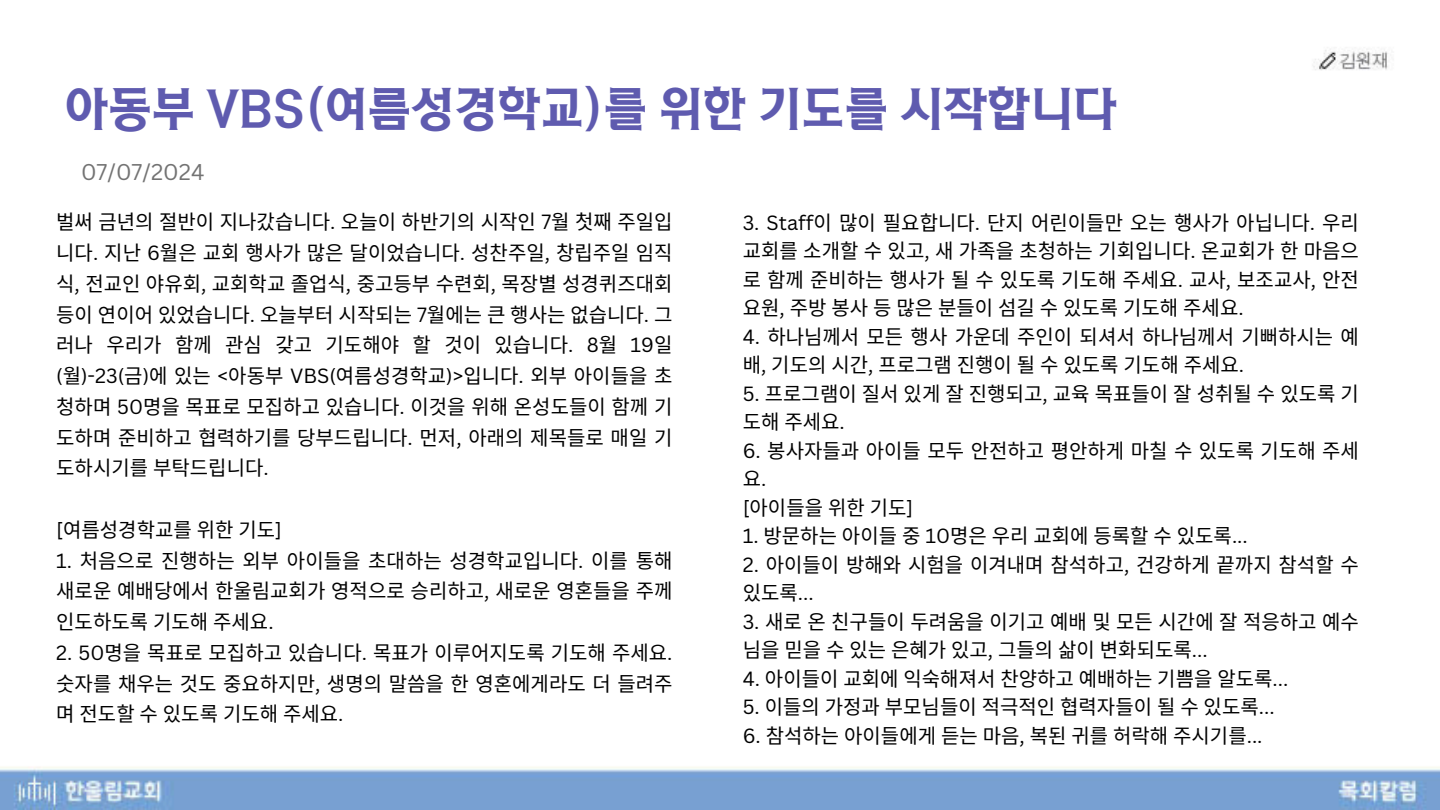
<style>
.page{position:relative;width:1440px;height:810px;background:#fff}
.page>*{position:absolute;margin:0;border:0;box-sizing:border-box;transform-origin:0 0}
.t1{font:48px "TDTD Thorny Go OTF";color:#5f5baf}
.t2{font:22.2px "Canva Sans";color:#737373}
.t3{font:20px/30.8px "Noto Sans CJ Ksc";color:#000}
.s1{font-family:"Canva Sans"}
</style>
<div class="page">
<img style="left:0;top:767px;width:1440px;height:43px">
<img style="left:1313px;top:49px;width:75px;height:21px">
<h1 class="t1" style="left:65px;top:83px;width:1053px">아동부 VBS(여름성경학교)를 위한 기도를 시작합니다</h1>
<p class="t2" style="left:81px;top:156px;width:125px">07/07/2024</p>
<h2 class="t3" style="left:56px;top:206px;width:618px;text-align:justify">벌써 금년의 절반이 지나갔습니다<span class="s1">.</span> 오늘이 하반기의 시작인 <span class="s1">7</span>월 첫째 주일입 니다<span class="s1">.</span> 지난 <span class="s1">6</span>월은 교회 행사가 많은 달이었습니다<span class="s1">.</span> 성찬주일<span class="s1">,</span> 창립주일 임직 식<span class="s1">,</span> 전교인 야유회<span class="s1">,</span> 교회학교 졸업식<span class="s1">,</span> 중고등부 수련회<span class="s1">,</span> 목장별 성경퀴즈대회 등이 연이어 있었습니다<span class="s1">.</span> 오늘부터 시작되는 <span class="s1">7</span>월에는 큰 행사는 없습니다<span class="s1">.</span> 그 러나 우리가 함께 관심 갖고 기도해야 할 것이 있습니다<span class="s1">. 8</span>월 <span class="s1">19</span>일 <span class="s1">(</span>월<span class="s1">)-23(</span>금<span class="s1">)</span>에 있는 <span class="s1">&lt;</span>아동부 <span class="s1">VBS(</span>여름성경학교<span class="s1">)&gt;</span>입니다<span class="s1">.</span> 외부 아이들을 초 청하며 <span class="s1">50</span>명을 목표로 모집하고 있습니다<span class="s1">.</span> 이것을 위해 온성도들이 함께 기 도하며 준비하고 협력하기를 당부드립니다<span class="s1">.</span> 먼저<span class="s1">,</span> 아래의 제목들로 매일 기 도하시기를 부탁드립니다<span class="s1">.</span></h2>
<p class="t3" style="left:743px;top:207px;width:618px;line-height:28.5px;text-align:justify"><span class="s1">3. Staff</span>이 많이 필요합니다<span class="s1">.</span> 단지 어린이들만 오는 행사가 아닙니다<span class="s1">.</span> 우리 교회를 소개할 수 있고<span class="s1">,</span> 새 가족을 초청하는 기회입니다<span class="s1">.</span> 온교회가 한 마음으 로 함께 준비하는 행사가 될 수 있도록 기도해 주세요<span class="s1">.</span> 교사<span class="s1">,</span> 보조교사<span class="s1">,</span> 안전 요원<span class="s1">,</span> 주방 봉사 등 많은 분들이 섬길 수 있도록 기도해 주세요<span class="s1">.</span></p>
<p class="t3" style="left:743px;top:321px;width:618px;line-height:28.5px"><span class="s1">4.</span> 하나님께서 모든 행사 가운데 주인이 되셔서 하나님께서 기뻐하시는 예 배<span class="s1">,</span> 기도의 시간<span class="s1">,</span> 프로그램 진행이 될 수 있도록 기도해 주세요<span class="s1">.</span></p>
<p class="t3" style="left:743px;top:378px;width:618px;line-height:28.5px"><span class="s1">5.</span> 프로그램이 질서 있게 잘 진행되고<span class="s1">,</span> 교육 목표들이 잘 성취될 수 있도록 기 도해 주세요<span class="s1">.</span></p>
<p class="t3" style="left:743px;top:435px;width:618px;line-height:28.5px"><span class="s1">6.</span> 봉사자들과 아이들 모두 안전하고 평안하게 마칠 수 있도록 기도해 주세 요<span class="s1">.</span></p>
<p class="t3" style="left:743px;top:491px;width:172px"><span class="s1">[</span>아이들을 위한 기도<span class="s1">]</span></p>
<p class="t3" style="left:743px;top:520px;width:507px"><span class="s1">1.</span> 방문하는 아이들 중 <span class="s1">10</span>명은 우리 교회에 등록할 수 있도록<span class="s1">...</span></p>
<p class="t3" style="left:743px;top:549px;width:618px;line-height:28.5px"><span class="s1">2.</span> 아이들이 방해와 시험을 이겨내며 참석하고<span class="s1">,</span> 건강하게 끝까지 참석할 수 있도록<span class="s1">...</span></p>
<p class="t3" style="left:743px;top:606px;width:618px;line-height:28.5px"><span class="s1">3.</span> 새로 온 친구들이 두려움을 이기고 예배 및 모든 시간에 잘 적응하고 예수 님을 믿을 수 있는 은혜가 있고<span class="s1">,</span> 그들의 삶이 변화되도록<span class="s1">...</span></p>
<p class="t3" style="left:743px;top:662px;width:547px"><span class="s1">4.</span> 아이들이 교회에 익숙해져서 찬양하고 예배하는 기쁨을 알도록<span class="s1">...</span></p>
<p class="t3" style="left:743px;top:691px;width:533px"><span class="s1">5.</span> 이들의 가정과 부모님들이 적극적인 협력자들이 될 수 있도록<span class="s1">...</span></p>
<p class="t3" style="left:743px;top:719px;width:521px"><span class="s1">6.</span> 참석하는 아이들에게 듣는 마음<span class="s1">,</span> 복된 귀를 허락해 주시기를<span class="s1">...</span></p>
<p class="t3" style="left:56px;top:513px;width:227px"><span class="s1">[</span>여름성경학교를 위한 기도<span class="s1">]</span></p>
<p class="t3" style="left:56px;top:544px;width:618px;text-align:justify"><span class="s1">1.</span> 처음으로 진행하는 외부 아이들을 초대하는 성경학교입니다<span class="s1">.</span> 이를 통해 새로운 예배당에서 한울림교회가 영적으로 승리하고<span class="s1">,</span> 새로운 영혼들을 주께 인도하도록 기도해 주세요<span class="s1">.</span></p>
<p class="t3" style="left:56px;top:636px;width:618px;text-align:justify"><span class="s1">2. 50</span>명을 목표로 모집하고 있습니다<span class="s1">.</span> 목표가 이루어지도록 기도해 주세요<span class="s1">. </span>숫자를 채우는 것도 중요하지만<span class="s1">,</span> 생명의 말씀을 한 영혼에게라도 더 들려주 며 전도할 수 있도록 기도해 주세요<span class="s1">.</span></p>
</div>
